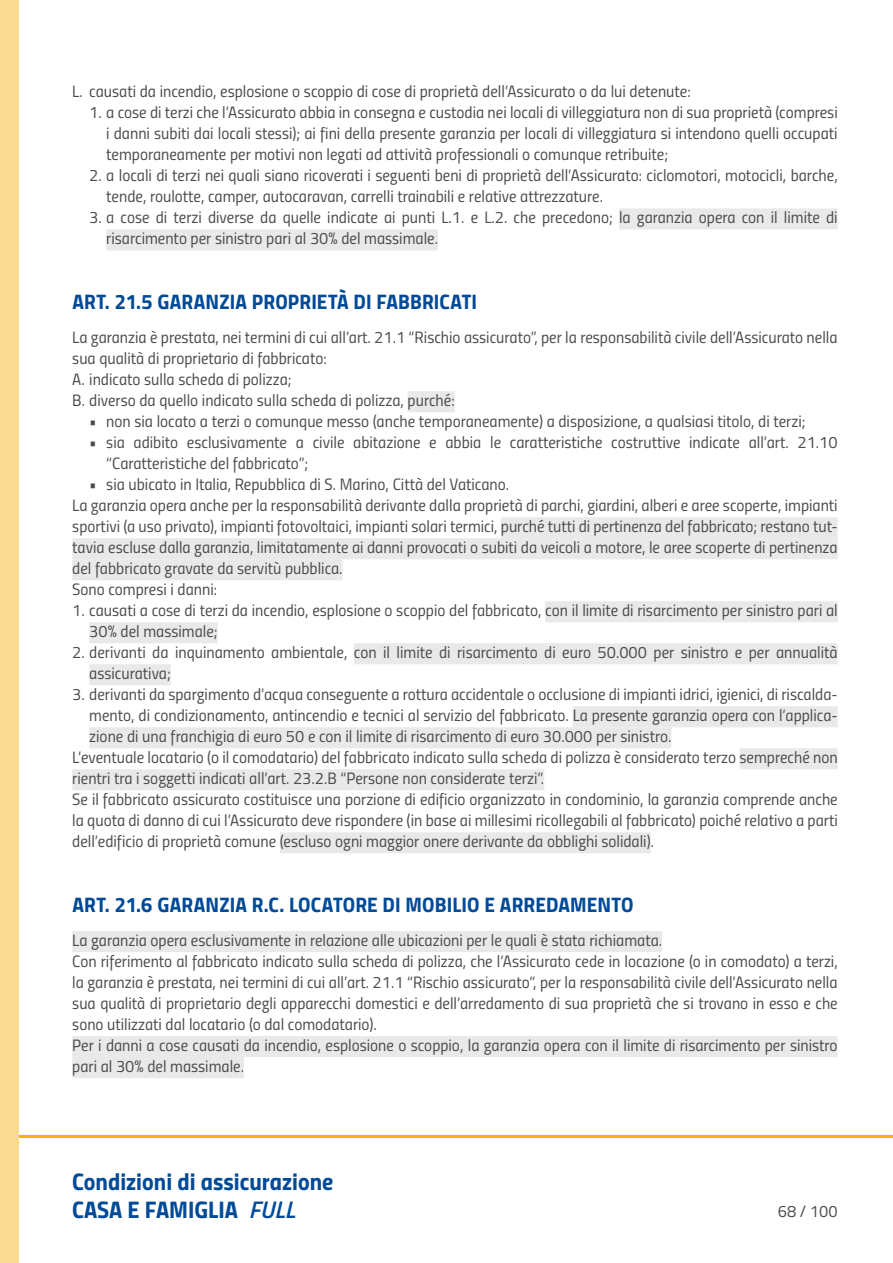
<style>
.page{position:relative;width:893px;height:1263px;background:#fff}
.page>*{position:absolute;margin:0;border:0;box-sizing:border-box;transform-origin:0 0}
.t1{font:24px/28.5px "Titillium Bold Upright";color:#004a97}
.t2{font:21px "Titillium Bold Upright";letter-spacing:.005em;color:#004a97}
.t3{font:16.5px/21px "Titillium Regular Upright";color:#4b4b4a}
.s1{font-family:"Titillium";font-weight:600;font-style:italic}
</style>
<div class="page">
<hr style="left:0;top:1135px;width:893px;height:3px;background:#f1b600">
<div style="left:0;top:0;width:19px;height:1263px;background:#fadb92"></div>
<div style="left:619px;top:208px;width:219px;height:21px;background:#e9e9e9"></div>
<div style="left:106px;top:229px;width:332px;height:21px;background:#e9e9e9"></div>
<div style="left:408px;top:391px;width:47px;height:21px;background:#e9e9e9"></div>
<div style="left:501px;top:517px;width:337px;height:21px;background:#e9e9e9"></div>
<div style="left:72px;top:538px;width:766px;height:21px;background:#e9e9e9"></div>
<div style="left:72px;top:559px;width:271px;height:21px;background:#e9e9e9"></div>
<div style="left:545px;top:601px;width:293px;height:21px;background:#e9e9e9"></div>
<div style="left:89px;top:622px;width:129px;height:21px;background:#e9e9e9"></div>
<div style="left:354px;top:643px;width:484px;height:21px;background:#e9e9e9"></div>
<div style="left:89px;top:664px;width:82px;height:21px;background:#e9e9e9"></div>
<div style="left:573px;top:706px;width:265px;height:21px;background:#e9e9e9"></div>
<div style="left:89px;top:727px;width:582px;height:21px;background:#e9e9e9"></div>
<div style="left:739px;top:748px;width:99px;height:21px;background:#e9e9e9"></div>
<div style="left:72px;top:769px;width:472px;height:21px;background:#e9e9e9"></div>
<div style="left:280px;top:832px;width:371px;height:21px;background:#e9e9e9"></div>
<div style="left:72px;top:931px;width:590px;height:21px;background:#e9e9e9"></div>
<div style="left:72px;top:1036px;width:766px;height:21px;background:#e9e9e9"></div>
<div style="left:72px;top:1057px;width:172px;height:21px;background:#e9e9e9"></div>
<p class="t3" style="left:72px;top:80px;width:620px">L. causati da incendio, esplosione o scoppio di cose di proprietà dell’Assicurato o da lui detenute:</p>
<p class="t3" style="left:106px;top:101px;width:733px;text-align:justify;text-indent:-17px">1. a cose di terzi che l’Assicurato abbia in consegna e custodia nei locali di villeggiatura non di sua proprietà (compresi i danni subiti dai locali stessi); ai fini della presente garanzia per locali di villeggiatura si intendono quelli occupati temporaneamente per motivi non legati ad attività professionali o comunque retribuite;</p>
<p class="t3" style="left:106px;top:164px;width:733px;text-indent:-17px">2. a locali di terzi nei quali siano ricoverati i seguenti beni di proprietà dell’Assicurato: ciclomotori, motocicli, barche, tende, roulotte, camper, autocaravan, carrelli trainabili e relative attrezzature.</p>
<p class="t3" style="left:106px;top:206px;width:733px;text-indent:-17px">3. a cose di terzi diverse da quelle indicate ai punti L.1. e L.2. che precedono; la garanzia opera con il limite di risarcimento per sinistro pari al 30% del massimale.</p>
<p class="t2" style="left:72px;top:286px;width:406px">ART. 21.5 GARANZIA PROPRIETÀ DI FABBRICATI</p>
<p class="t3" style="left:72px;top:326px;width:767px">La garanzia è prestata, nei termini di cui all’art. 21.1 “Rischio assicurato”, per la responsabilità civile dell’Assicurato nella sua qualità di proprietario di fabbricato:<br>A. indicato sulla scheda di polizza;<br>B. diverso da quello indicato sulla scheda di polizza, purché:</p>
<p class="t3" style="left:89px;top:410px;width:718px">• non sia locato a terzi o comunque messo (anche temporaneamente) a disposizione, a qualsiasi titolo, di terzi;</p>
<p class="t3" style="left:106px;top:431px;width:733px;text-indent:-17px">• sia adibito esclusivamente a civile abitazione e abbia le caratteristiche costruttive indicate all’art. 21.10 “Caratteristiche del fabbricato”;</p>
<p class="t3" style="left:72px;top:473px;width:767px;text-indent:17px">• sia ubicato in Italia, Repubblica di S. Marino, Città del Vaticano.<br>La garanzia opera anche per la responsabilità derivante dalla proprietà di parchi, giardini, alberi e aree scoperte, impianti sportivi (a uso privato), impianti fotovoltaici, impianti solari termici, purché tutti di pertinenza del fabbricato; restano tut&shy;tavia escluse dalla garanzia, limitatamente ai danni provocati o subiti da veicoli a motore, le aree scoperte di pertinenza del fabbricato gravate da servitù pubblica.<br>Sono compresi i danni:</p>
<p class="t3" style="left:89px;top:599px;width:750px;text-indent:-17px">1. causati a cose di terzi da incendio, esplosione o scoppio del fabbricato, con il limite di risarcimento per sinistro pari al<br>30% del massimale;</p>
<p class="t3" style="left:89px;top:641px;width:750px;text-indent:-17px">2. derivanti da inquinamento ambientale, con il limite di risarcimento di euro 50.000 per sinistro e per annualità assicurativa;</p>
<p class="t3" style="left:72px;top:683px;width:767px">3. derivanti da spargimento d’acqua conseguente a rottura accidentale o occlusione di impianti idrici, igienici, di riscalda-</p>
<p class="t3" style="left:89px;top:704px;width:750px">mento, di condizionamento, antincendio e tecnici al servizio del fabbricato. La presente garanzia opera con l’applica-</p>
<p class="t3" style="left:89px;top:725px;width:584px">zione di una franchigia di euro 50 e con il limite di risarcimento di euro 30.000 per sinistro.</p>
<p class="t3" style="left:72px;top:746px;width:767px">L’eventuale locatario (o il comodatario) del fabbricato indicato sulla scheda di polizza è considerato terzo sempreché non</p>
<p class="t3" style="left:72px;top:767px;width:473px">rientri tra i soggetti indicati all’art. 23.2.B “Persone non considerate terzi”.</p>
<p class="t3" style="left:72px;top:788px;width:767px">Se il fabbricato assicurato costituisce una porzione di edificio organizzato in condominio, la garanzia comprende anche</p>
<p class="t3" style="left:72px;top:809px;width:767px">la quota di danno di cui l’Assicurato deve rispondere (in base ai millesimi ricollegabili al fabbricato) poiché relativo a parti</p>
<p class="t3" style="left:72px;top:830px;width:583px">dell’edificio di proprietà comune (escluso ogni maggior onere derivante da obblighi solidali).</p>
<p class="t2" style="left:72px;top:888px;width:563px">ART. 21.6 GARANZIA R.C. LOCATORE DI MOBILIO E ARREDAMENTO</p>
<p class="t3" style="left:72px;top:929px;width:767px">La garanzia opera esclusivamente in relazione alle ubicazioni per le quali è stata richiamata.<br>Con riferimento al fabbricato indicato sulla scheda di polizza, che l’Assicurato cede in locazione (o in comodato) a terzi, la garanzia è prestata, nei termini di cui all’art. 21.1 “Rischio assicurato”, per la responsabilità civile dell’Assicurato nella sua qualità di proprietario degli apparecchi domestici e dell’arredamento di sua proprietà che si trovano in esso e che sono utilizzati dal locatario (o dal comodatario).<br>Per i danni a cose causati da incendio, esplosione o scoppio, la garanzia opera con il limite di risarcimento per sinistro pari al 30% del massimale.</p>
<h1 class="t1" style="left:72px;top:1165px;width:263px">Condizioni di assicurazione<br>CASA E FAMIGLIA <span class="s1">FULL</span></h1>
<p class="t3" style="left:778px;top:1200px;width:61px">68 / 100</p>
</div>
